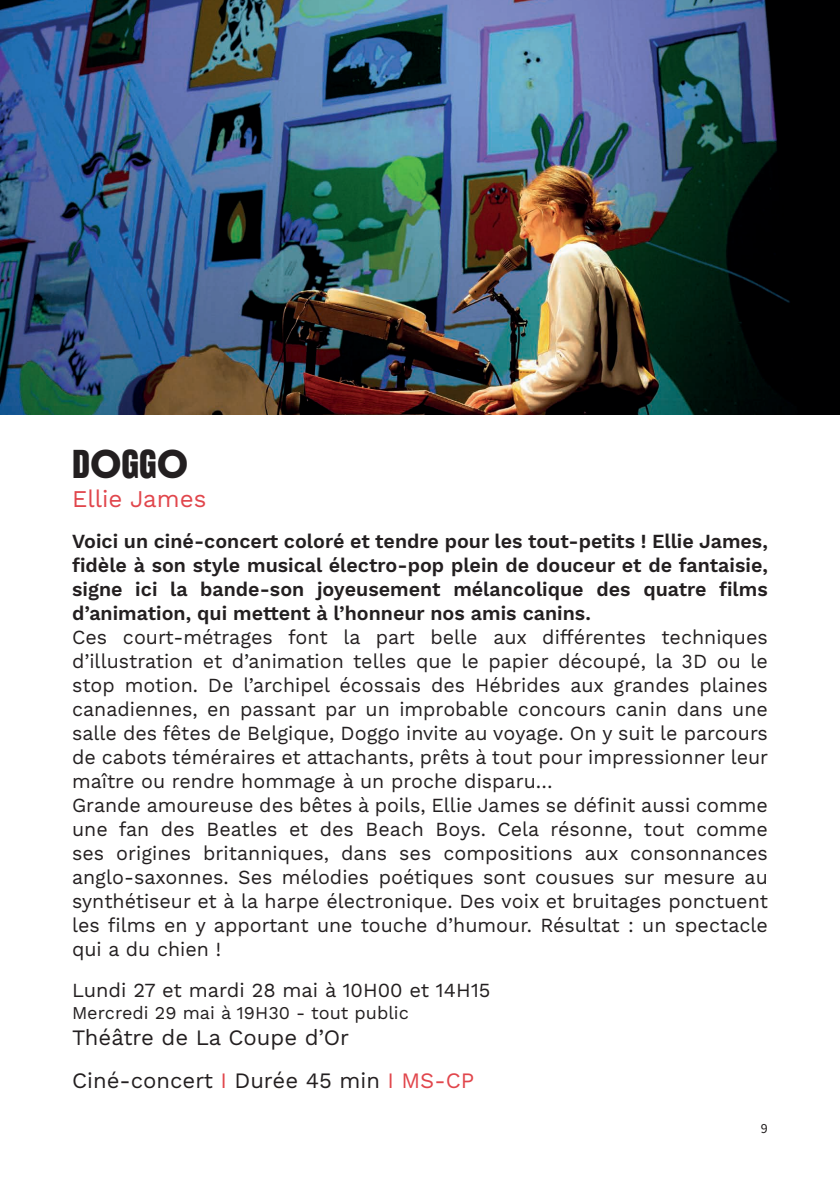
<style>
.page{position:relative;width:840px;height:1191px;background:#fff}
.page>*{position:absolute;margin:0;border:0;box-sizing:border-box;transform-origin:0 0}
.t1{font:36px "Anton";color:#231f20}
.t2{font:24px "Work Sans";color:#e1464c}
.t3{font:22px/43.2px "Work Sans";color:#231f20}
.t4{font:20px/24px "Work Sans";color:#231f20}
.t5{font:600 20px/24px "Work Sans";color:#231f20;text-align:justify}
.t6{font:18px "Work Sans";color:#231f20}
.t7{font:14px "Source Sans Pro";color:#231f20}
.s1{font-family:"Poppins";font-size:40px}
.s2{color:#e1464c}
</style>
<div class="page">
<img style="left:0;top:0;width:839px;height:414px">
<h1 class="t1" style="left:72px;top:436px;width:118px">D<span class="s1">O</span>GG<span class="s1">O</span></h1>
<p class="t2" style="left:72px;top:485px;width:136px">Ellie James</p>
<p class="t5" style="left:72px;top:530px;width:697px">Voici un ciné-concert coloré et tendre pour les tout-petits ! Ellie James, fidèle à son style musical électro-pop plein de douceur et de fantaisie, signe ici la bande-son joyeusement mélancolique des quatre films d’animation, qui mettent à l’honneur nos amis canins.</p>
<p class="t4" style="left:72px;top:626px;width:697px">Ces court-métrages font la part belle aux différentes techniques d’illustration et d’animation telles que le papier découpé, la 3D ou le stop motion. De l’archipel écossais des Hébrides aux grandes plaines canadiennes, en passant par un improbable concours canin dans une salle des fêtes de Belgique, Doggo invite au voyage. On y suit le parcours de cabots téméraires et attachants, prêts à tout pour impressionner leur maître ou rendre hommage à un proche disparu…<br>Grande amoureuse des bêtes à poils, Ellie James se définit aussi comme une fan des Beatles et des Beach Boys. Cela résonne, tout comme ses origines britanniques, dans ses compositions aux consonnances anglo-saxonnes. Ses mélodies poétiques sont cousues sur mesure au synthétiseur et à la harpe électronique. Des voix et bruitages ponctuent les films en y apportant une touche d’humour. Résultat : un spectacle qui a du chien !</p>
<p class="t4" style="left:72px;top:979px;width:420px">Lundi 27 et mardi 28 mai à 10H00 et 14H15</p>
<p class="t6" style="left:72px;top:1002px;width:338px">Mercredi 29 mai à 19H30 - tout public</p>
<p class="t3" style="left:72px;top:1017px;width:403px">Théâtre de La Coupe d’Or<br>Ciné-concert <span class="s2">I</span> Durée 45 min <span class="s2">I MS-CP</span></p>
<p class="t7" style="left:760px;top:1119px;width:8px">9</p>
</div>
